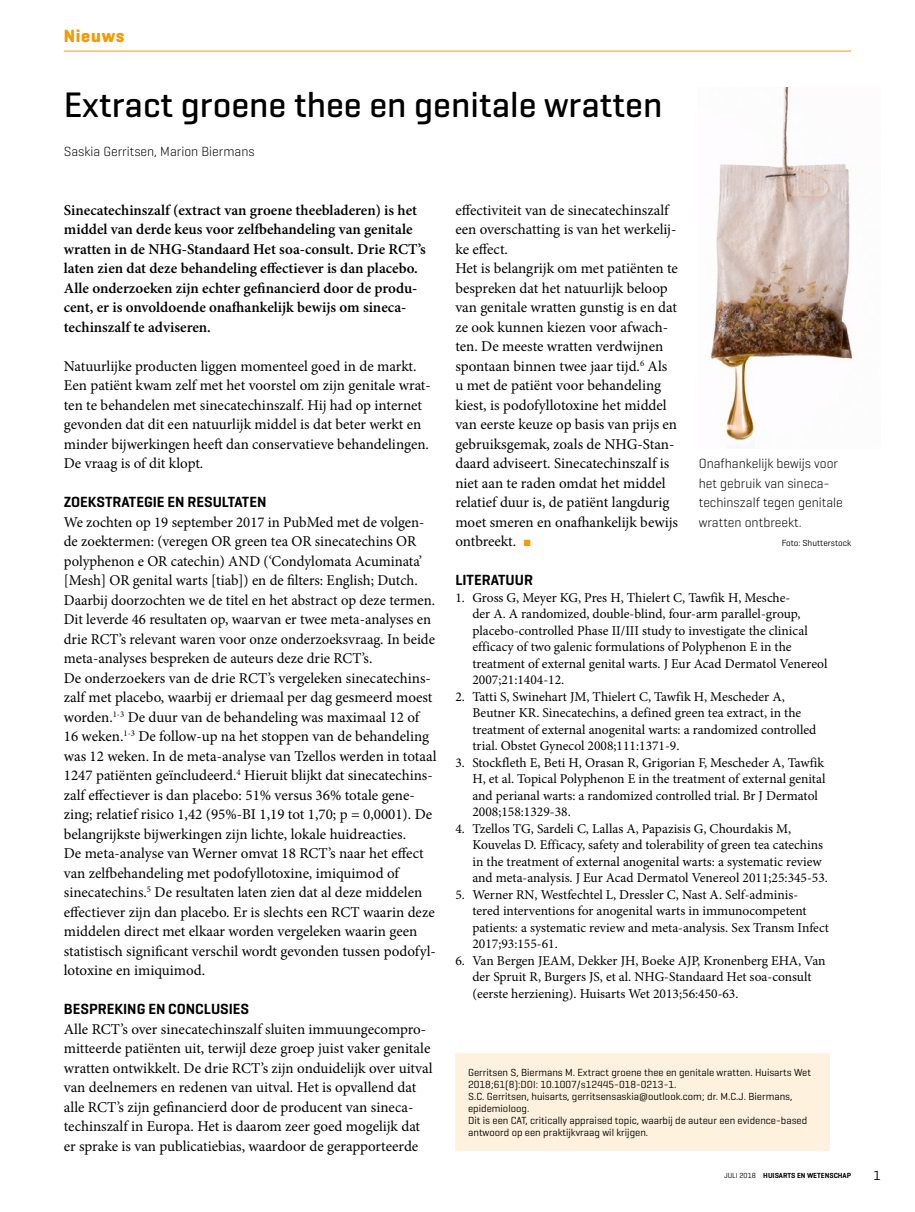
<style>
.page{position:relative;width:915px;height:1212px;background:#fff}
.page>*{position:absolute;margin:0;border:0;box-sizing:border-box;transform-origin:0 0}
.Title_artikelkop{font:500 36px "Nghtwn Trxyty Geogrotesque";color:#000}
.Category_rubriekkop{font:700 18px "Bmmbwl Wshvmm Geogrotesque";letter-spacing:.04em;color:#f59a00}
.Para_broodtekst{font:15px/19.5px "Jcvshm Tytwsq Minion Pro";color:#000}
.Para_intro{font:600 15px/19.5px "Lvwcym Fvvykl Minion Pro";color:#000}
.SectionHeading_1_tus{font:600 15px "Njbhjs Gvkggb Geogrotesque";color:#000}
.Bibliography_Heading{font:600 15px "Njbhjs Gvkggb Geogrotesque";color:#000}
.t1{font:13.5px/16.5px "Jcvshm Tytwsq Minion Pro";color:#000}
.Image_Caption_figuur{font:300 13.5px/19.5px "Kgdlhr Wlhyrl Geogrotesque";color:#000}
.Author_auteur{font:300 13.5px "Kgdlhr Wlhyrl Geogrotesque";color:#000}
.NoXML_paginacijfer_R{font:13.5px "Wddskj Wbqtgg Geogrotesque";color:#000}
.Biography_auteursinf{font:10.5px/12px "Wddskj Wbqtgg Geogrotesque";color:#000}
.Image_Caption_figuur-2{font:9px "Wddskj Wbqtgg Geogrotesque";color:#000}
.Dateline_voetregel_R{font:600 7.5px "Njbhjs Gvkggb Geogrotesque";color:#000}
.s1{color:#f59a00}
.s2{font-family:"Wddskj Wbqtgg Geogrotesque";font-weight:400}
</style>
<div class="page">
<hr style="left:64px;top:51px;width:786px;height:1px;background:#f59a00">
<img style="left:709px;top:88px;width:144px;height:355px">
<div style="left:455px;top:1053px;width:374px;height:98px;background:#fef1de"></div>
<p class="Category_rubriekkop" style="left:64px;top:25px;width:62px">Nieuws</p>
<p class="Title_artikelkop" style="left:64px;top:83px;width:600px">Extract groene thee en genitale wratten</p>
<p class="Author_auteur" style="left:64px;top:143px;width:192px">Saskia Gerritsen, Marion Biermans</p>
<p class="Para_intro" style="left:64px;top:200px;width:363px">Sinecatechinszalf (extract van groene theebladeren) is het middel van derde keus voor zelfbehandeling van genitale wratten in de NHG-Standaard Het soa-consult. Drie RCT’s laten zien dat deze behandeling effectiever is dan placebo.<br>Alle onderzoeken zijn echter gefinancierd door de produ&shy;cent, er is onvoldoende onafhankelijk bewijs om sineca&shy;techinszalf te adviseren.</p>
<p class="Para_broodtekst" style="left:64px;top:356px;width:368px">Natuurlijke producten liggen momenteel goed in de markt.<br>Een patiënt kwam zelf met het voorstel om zijn genitale wrat&shy;ten te behandelen met sinecatechinszalf. Hij had op internet gevonden dat dit een natuurlijk middel is dat beter werkt en minder bijwerkingen heeft dan conservatieve behandelingen.<br>De vraag is of dit klopt.</p>
<p class="SectionHeading_1_tus" style="left:64px;top:493px;width:204px">ZOEKSTRATEGIE EN RESULTATEN</p>
<p class="Para_broodtekst" style="left:64px;top:512px;width:373px">We zochten op 19 september 2017 in PubMed met de volgen&shy;de zoektermen: (veregen OR green tea OR sinecatechins OR polyphenon e OR catechin) AND (‘Condylomata Acuminata’ [Mesh] OR genital warts [tiab]) en de filters: English; Dutch.<br>Daarbij doorzochten we de titel en het abstract op deze termen.<br>Dit leverde 46 resultaten op, waarvan er twee meta-analyses en drie RCT’s relevant waren voor onze onderzoeksvraag. In beide meta-analyses bespreken de auteurs deze drie RCT’s.</p>
<p class="Para_broodtekst" style="left:64px;top:668px;width:374px">De onderzoekers van de drie RCT’s vergeleken sinecatechins&shy;zalf met placebo, waarbij er driemaal per dag gesmeerd moest worden.<sup>1-3</sup> De duur van de behandeling was maximaal 12 of 16 weken.<sup>1-3</sup> De follow-up na het stoppen van de behandeling was 12 weken. In de meta-analyse van Tzellos werden in totaal 1247 patiënten geïncludeerd.<sup>4</sup> Hieruit blijkt dat sinecatechins&shy;zalf effectiever is dan placebo: 51% versus 36% totale gene&shy;zing; relatief risico 1,42 (95%-BI 1,19 tot 1,70; p = 0,0001). De belangrijkste bijwerkingen zijn lichte, lokale huidreacties.</p>
<p class="Para_broodtekst" style="left:64px;top:844px;width:373px">De meta-analyse van Werner omvat 18 RCT’s naar het effect van zelfbehandeling met podofyllotoxine, imiquimod of sinecatechins.<sup>5</sup> De resultaten laten zien dat al deze middelen effectiever zijn dan placebo. Er is slechts een RCT waarin deze middelen direct met elkaar worden vergeleken waarin geen statistisch significant verschil wordt gevonden tussen podofyl&shy;lotoxine en imiquimod.</p>
<p class="SectionHeading_1_tus" style="left:64px;top:1000px;width:187px">BESPREKING EN CONCLUSIES</p>
<p class="Para_broodtekst" style="left:64px;top:1019px;width:370px">Alle RCT’s over sinecatechinszalf sluiten immuungecompro&shy;mitteerde patiënten uit, terwijl deze groep juist vaker genitale wratten ontwikkelt. De drie RCT’s zijn onduidelijk over uitval van deelnemers en redenen van uitval. Het is opvallend dat alle RCT’s zijn gefinancierd door de producent van sineca&shy;techinszalf in Europa. Het is daarom zeer goed mogelijk dat er sprake is van publicatiebias, waardoor de gerapporteerde</p>
<p class="Para_broodtekst" style="left:455px;top:200px;width:222px">effectiviteit van de sinecatechinszalf een overschatting is van het werkelij&shy;ke effect.</p>
<p class="Para_broodtekst" style="left:455px;top:259px;width:224px">Het is belangrijk om met patiënten te bespreken dat het natuurlijk beloop van genitale wratten gunstig is en dat ze ook kunnen kiezen voor afwach&shy;ten. De meeste wratten verdwijnen spontaan binnen twee jaar tijd.<sup>6</sup> Als u met de patiënt voor behandeling kiest, is podofyllotoxine het middel van eerste keuze op basis van prijs en gebruiksgemak, zoals de NHG-Stan&shy;daard adviseert. Sinecatechinszalf is niet aan te raden omdat het middel relatief duur is, de patiënt langdurig moet smeren en onafhankelijk bewijs ontbreekt. <span class="s1">■</span></p>
<p class="Bibliography_Heading" style="left:455px;top:571px;width:79px">LITERATUUR</p>
<p class="t1" style="left:472px;top:589px;width:356px;text-indent:-17px">1. Gross G, Meyer KG, Pres H, Thielert C, Tawfik H, Mesche-<br>der A. A randomized, double-blind, four-arm parallel-group, placebo-controlled Phase II/III study to investigate the clinical efficacy of two galenic formulations of Polyphenon E in the treatment of external genital warts. J Eur Acad Dermatol Venereol 2007;21:1404-12.</p>
<p class="t1" style="left:472px;top:688px;width:345px;text-indent:-17px">2. Tatti S, Swinehart JM, Thielert C, Tawfik H, Mescheder A, Beutner KR. Sinecatechins, a defined green tea extract, in the treatment of external anogenital warts: a randomized controlled trial. Obstet Gynecol 2008;111:1371-9.</p>
<p class="t1" style="left:472px;top:754px;width:354px;text-indent:-17px">3. Stockfleth E, Beti H, Orasan R, Grigorian F, Mescheder A, Tawfik H, et al. Topical Polyphenon E in the treatment of external genital and perianal warts: a randomized controlled trial. Br J Dermatol 2008;158:1329-38.</p>
<p class="t1" style="left:472px;top:820px;width:357px;text-indent:-17px">4. Tzellos TG, Sardeli C, Lallas A, Papazisis G, Chourdakis M, Kouvelas D. Efficacy, safety and tolerability of green tea catechins in the treatment of external anogenital warts: a systematic review and meta-analysis. J Eur Acad Dermatol Venereol 2011;25:345-53.</p>
<p class="t1" style="left:472px;top:886px;width:358px;text-indent:-17px">5. Werner RN, Westfechtel L, Dressler C, Nast A. Self-adminis&shy;tered interventions for anogenital warts in immunocompetent patients: a systematic review and meta-analysis. Sex Transm Infect 2017;93:155-61.</p>
<p class="t1" style="left:472px;top:952px;width:354px;text-indent:-17px">6. Van Bergen JEAM, Dekker JH, Boeke AJP, Kronenberg EHA, Van der Spruit R, Burgers JS, et al. NHG-Standaard Het soa-consult (eerste herziening). Huisarts Wet 2013;56:450-63.</p>
<p class="Image_Caption_figuur" style="left:698px;top:454px;width:145px">Onafhankelijk bewijs voor het gebruik van sineca&shy;techinszalf tegen genitale wratten ontbreekt.</p>
<p class="Image_Caption_figuur-2" style="left:781px;top:538px;width:71px">Foto: Shutterstock</p>
<p class="Biography_auteursinf" style="left:468px;top:1066px;width:344px">Gerritsen S, Biermans M. Extract groene thee en genitale wratten. Huisarts Wet<br>2018;61(8):DOI: 10.1007/s12445-018-0213-1.</p>
<p class="Biography_auteursinf" style="left:468px;top:1090px;width:326px">S.C. Gerritsen, huisarts, gerritsensaskia@outlook.com; dr. M.C.J. Biermans, epidemioloog.</p>
<p class="Biography_auteursinf" style="left:468px;top:1114px;width:340px">Dit is een CAT, critically appraised topic, waarbij de auteur een evidence-based antwoord op een praktijkvraag wil krijgen.</p>
<p class="Dateline_voetregel_R" style="left:723px;top:1171px;width:129px"><span class="s2">JULI 2018</span> HUISARTS EN WETENSCHAP</p>
<p class="NoXML_paginacijfer_R" style="left:873px;top:1166px;width:9px">1</p>
</div>
